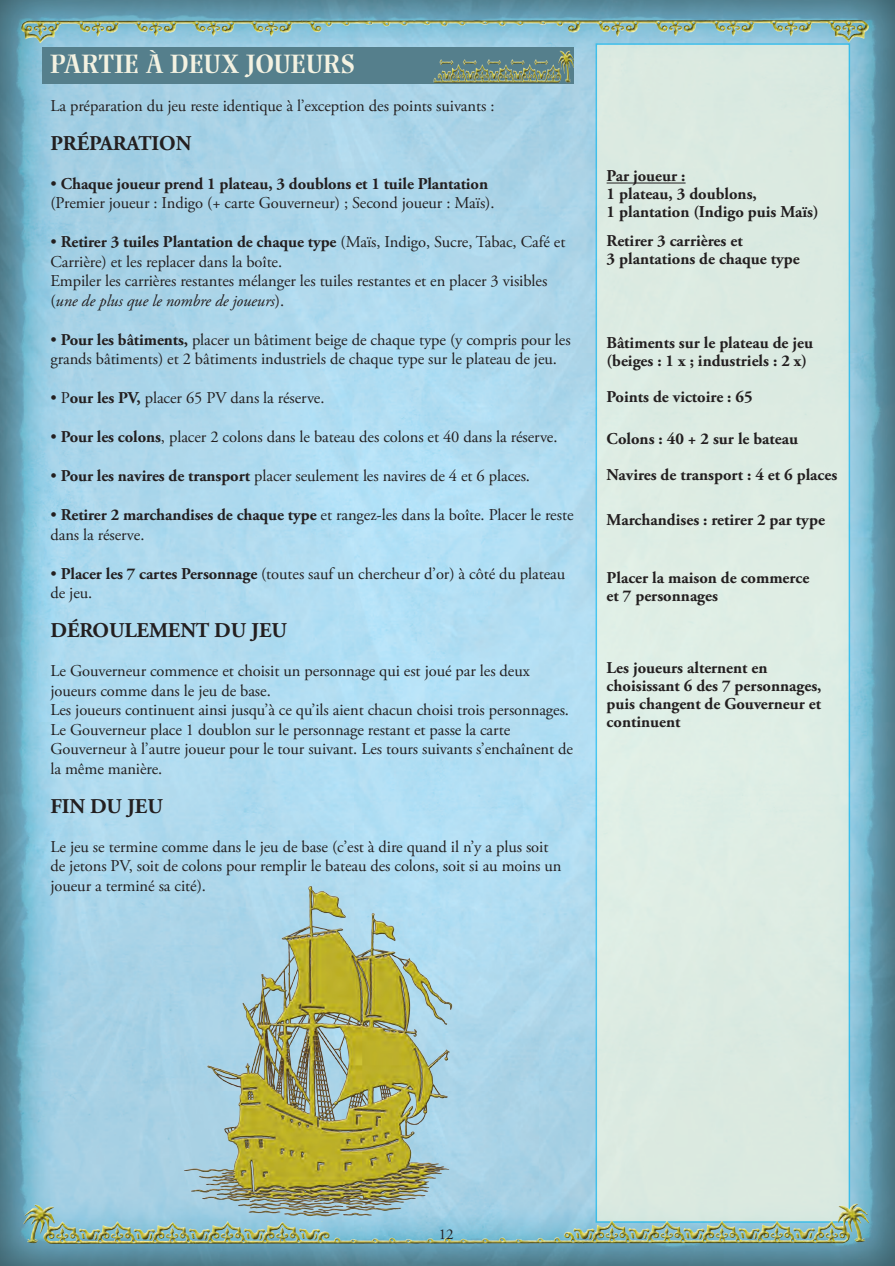
<style>
.page{position:relative;width:895px;height:1266px;background:#fff}
.page>*{position:absolute;margin:0;border:0;box-sizing:border-box;transform-origin:0 0}
.t1{font:700 27px "Renner Antiqua LT Pro";letter-spacing:-.005em;color:#f4f2e1}
.t2{font:700 21px "Adobe Garamond Pro";letter-spacing:-.005em;color:#231f20}
.t3{font:16.5px/19.5px "Adobe Garamond Pro";letter-spacing:-.005em;color:#231f20}
.t4{font:700 16.5px/18px "Adobe Garamond Pro";color:#231f20}
.t5{font:15px "Adobe Garamond Pro";color:#231f20}
.s1{font-weight:700}
.s2{font-style:italic}
</style>
<div class="page">
<img style="left:0;top:0;width:895px;height:1266px">
<div style="left:595px;top:43px;width:255px;height:1180px;background:#ddebe2"></div>
<img style="left:0;top:1164px;width:895px;height:85px">
<img style="left:0;top:16px;width:895px;height:85px">
<div style="left:42px;top:47px;width:531px;height:37px;background:#557f8c"></div>
<img style="left:431px;top:47px;width:146px;height:38px">
<hr style="left:606px;top:183px;width:79px;height:1px;background:#231f20">
<img style="left:178px;top:881px;width:280px;height:340px">
<svg style="left:891px;top:1261px;width:4px;height:5px"></svg>
<h1 class="t1" style="left:50px;top:50px;width:306px">PARTIE À DEUX JOUEURS</h1>
<p class="t3" style="left:50px;top:96px;width:445px">La préparation du jeu reste identique à l’exception des points suivants :</p>
<p class="t2" style="left:50px;top:131px;width:142px">PRÉPARATION</p>
<p class="t3" style="left:50px;top:174px;width:445px">• <span class="s1">Chaque joueur prend 1 plateau, 3 doublons et 1 tuile Plantation </span>(Premier joueur : Indigo (+ carte Gouverneur) ; Second joueur : Maïs).</p>
<p class="t3" style="left:50px;top:233px;width:516px">• <span class="s1">Retirer 3 tuiles Plantation de chaque type</span> (Maïs, Indigo, Sucre, Tabac, Café et Carrière) et les replacer dans la boîte.<br>Empiler les carrières restantes mélanger les tuiles restantes et en placer 3 visibles (<span class="s2">une de plus que le nombre de joueurs</span>).</p>
<p class="t3" style="left:50px;top:330px;width:522px">• <span class="s1">Pour les bâtiments,</span> placer un bâtiment beige de chaque type (y compris pour les grands bâtiments) et 2 bâtiments industriels de chaque type sur le plateau de jeu.</p>
<p class="t3" style="left:50px;top:389px;width:275px">• P<span class="s1">our les PV,</span> placer 65 PV dans la réserve.</p>
<p class="t3" style="left:50px;top:428px;width:508px">• <span class="s1">Pour les colons</span>, placer 2 colons dans le bateau des colons et 40 dans la réserve.</p>
<p class="t3" style="left:50px;top:467px;width:481px">• <span class="s1">Pour les navires de transport</span> placer seulement les navires de 4 et 6 places.</p>
<p class="t3" style="left:50px;top:506px;width:524px">• <span class="s1">Retirer 2 marchandises de chaque type</span> et rangez-les dans la boîte. Placer le reste dans la réserve.</p>
<p class="t3" style="left:50px;top:564px;width:516px">• <span class="s1">Placer les 7 cartes Personnage</span> (toutes sauf un chercheur d’or) à côté du plateau de jeu.</p>
<p class="t2" style="left:50px;top:618px;width:238px">DÉROULEMENT DU JEU</p>
<p class="t3" style="left:50px;top:662px;width:524px">Le Gouverneur commence et choisit un personnage qui est joué par les deux joueurs comme dans le jeu de base.<br>Les joueurs continuent ainsi jusqu’à ce qu’ils aient chacun choisi trois personnages.<br>Le Gouverneur place 1 doublon sur le personnage restant et passe la carte Gouverneur à l’autre joueur pour le tour suivant. Les tours suivants s’enchaînent de la même manière.</p>
<p class="t2" style="left:50px;top:794px;width:114px">FIN DU JEU</p>
<p class="t3" style="left:50px;top:837px;width:512px">Le jeu se termine comme dans le jeu de base (c’est à dire quand il n’y a plus soit de jetons PV, soit de colons pour remplir le bateau des colons, soit si au moins un joueur a terminé sa cité).</p>
<p class="t4" style="left:606px;top:167px;width:214px">Par joueur :<br>1 plateau, 3 doublons,<br>1 plantation (Indigo puis Maïs)</p>
<p class="t4" style="left:606px;top:232px;width:195px">Retirer 3 carrières et<br>3 plantations de chaque type</p>
<p class="t4" style="left:606px;top:334px;width:208px">Bâtiments sur le plateau de jeu (beiges : 1 x ; industriels : 2 x)</p>
<p class="t4" style="left:606px;top:388px;width:147px">Points de victoire : 65</p>
<p class="t4" style="left:606px;top:421px;width:232px;line-height:36px">Colons : 40 + 2 sur le bateau<br>Navires de transport : 4 et 6 places</p>
<p class="t4" style="left:606px;top:511px;width:220px">Marchandises : retirer 2 par type</p>
<p class="t4" style="left:606px;top:569px;width:204px">Placer la maison de commerce et 7 personnages</p>
<p class="t4" style="left:606px;top:659px;width:216px">Les joueurs alternent en choisissant 6 des 7 personnages, puis changent de Gouverneur et continuent</p>
<p class="t5" style="left:439px;top:1225px;width:16px">12</p>
</div>
